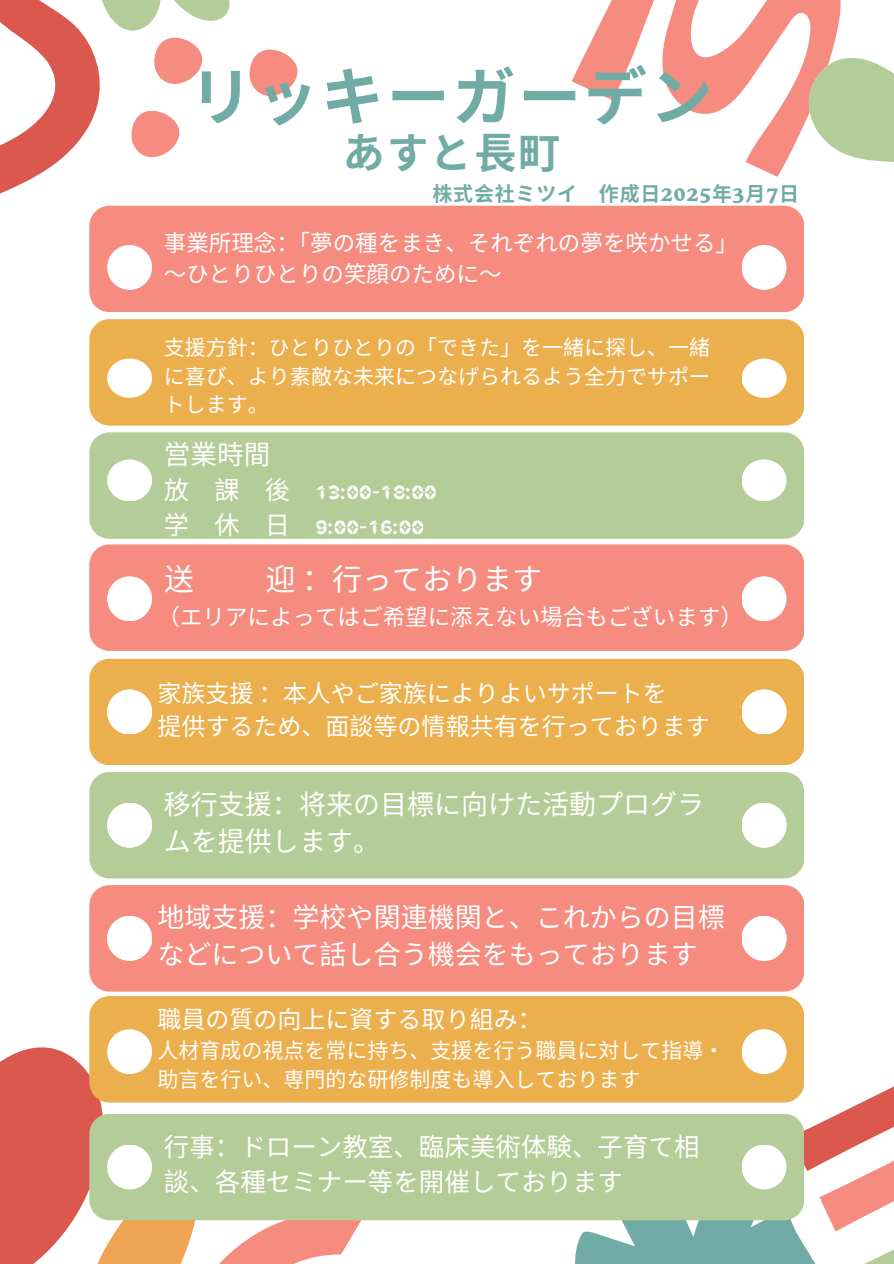
<style>
.page{position:relative;width:894px;height:1264px;background:#fff}
.page>*{position:absolute;margin:0;border:0;box-sizing:border-box;transform-origin:0 0}
.t1{font:700 63px "Noto Sans CJ Ksc";letter-spacing:.045em;color:#70aba6}
.t2{font:700 42px "Noto Sans CJ Ksc";color:#70aba6}
.t3{font:30px "Noto Sans CJ Ksc";color:#fff}
.t4{font:27px/37.2px "Noto Sans CJ Ksc";color:#fff}
.t5{font:26.55px "Noto Sans CJ Ksc";color:#fff}
.t6{font:25.5px/34.8px "Noto Sans CJ Ksc";color:#fff}
.t7{font:25.2px/35px "Fb Aroma";color:#fff}
.t8{font:24px/32.7px "Noto Sans CJ Ksc";color:#fff}
.t9{font:22.5px/31.5px "Noto Sans CJ Ksc";color:#fff}
.t10{font:21px/28.5px "Noto Sans CJ Ksc";color:#fff;text-align:justify}
.t11{font:700 19.95px "Noto Sans CJ Ksc";letter-spacing:.04em;color:#70aba6}
.s1{font-family:"Cooper BT"}
.s2{font-family:"Noto Sans CJ Ksc"}
.s3{font-family:"Noto Sans"}
</style>
<div class="page">
<svg style="left:0;top:1047px;width:364px;height:216px"></svg>
<svg style="left:532px;top:1086px;width:361px;height:177px"></svg>
<svg style="left:572px;top:0;width:269px;height:177px"></svg>
<svg style="left:789px;top:40px;width:104px;height:137px"></svg>
<svg style="left:0;top:154px;width:335px;height:68px"></svg>
<svg style="left:0;top:0;width:60px;height:154px"></svg>
<svg style="left:60px;top:0;width:270px;height:179px"></svg>
<div style="left:89px;top:206px;width:715px;height:106px;background:#f68c7f;border-radius:20px"></div>
<div style="left:89px;top:319px;width:715px;height:106px;background:#ecaf4e;border-radius:20px"></div>
<div style="left:89px;top:432px;width:715px;height:107px;background:#b4cc97;border-radius:20px"></div>
<div style="left:89px;top:544px;width:715px;height:107px;background:#f68c7f;border-radius:20px"></div>
<div style="left:89px;top:658px;width:715px;height:107px;background:#ecaf4e;border-radius:20px"></div>
<div style="left:107px;top:245px;width:45px;height:45px;background:#fff;border-radius:50%"></div>
<div style="left:741px;top:245px;width:45px;height:45px;background:#fff;border-radius:50%"></div>
<div style="left:107px;top:459px;width:45px;height:42px;background:#fff;border-radius:50%"></div>
<div style="left:741px;top:459px;width:45px;height:42px;background:#fff;border-radius:50%"></div>
<div style="left:107px;top:576px;width:45px;height:45px;background:#fff;border-radius:50%"></div>
<div style="left:741px;top:576px;width:45px;height:45px;background:#fff;border-radius:50%"></div>
<div style="left:107px;top:358px;width:45px;height:40px;background:#fff;border-radius:50%"></div>
<div style="left:741px;top:358px;width:45px;height:40px;background:#fff;border-radius:50%"></div>
<div style="left:89px;top:772px;width:715px;height:106px;background:#b4cc97;border-radius:20px"></div>
<div style="left:89px;top:885px;width:715px;height:106px;background:#f68c7f;border-radius:20px"></div>
<div style="left:89px;top:996px;width:715px;height:106px;background:#ecaf4e;border-radius:20px"></div>
<div style="left:107px;top:1029px;width:45px;height:45px;background:#fff;border-radius:50%"></div>
<div style="left:741px;top:1029px;width:45px;height:45px;background:#fff;border-radius:50%"></div>
<div style="left:89px;top:1113px;width:715px;height:107px;background:#b4cc97;border-radius:20px"></div>
<div style="left:107px;top:1144px;width:45px;height:45px;background:#fff;border-radius:50%"></div>
<div style="left:741px;top:1144px;width:45px;height:45px;background:#fff;border-radius:50%"></div>
<div style="left:107px;top:915px;width:45px;height:45px;background:#fff;border-radius:50%"></div>
<div style="left:741px;top:915px;width:45px;height:45px;background:#fff;border-radius:50%"></div>
<div style="left:107px;top:802px;width:45px;height:45px;background:#fff;border-radius:50%"></div>
<div style="left:741px;top:802px;width:45px;height:45px;background:#fff;border-radius:50%"></div>
<div style="left:107px;top:689px;width:45px;height:45px;background:#fff;border-radius:50%"></div>
<div style="left:741px;top:689px;width:45px;height:45px;background:#fff;border-radius:50%"></div>
<p class="t1" style="left:189px;top:47px;width:524px">リッキーガーデン</p>
<p class="t2" style="left:343px;top:119px;width:219px">あすと長町</p>
<p class="t11" style="left:432px;top:178px;width:362px">株式会社ミツイ 作成日 <span class="s1">2025</span>年<span class="s1">3</span>月 <span class="s1">7</span>日</p>
<p class="t9" style="left:164px;top:225px;width:575px">事業所理念：「夢の種をまき、それぞれの夢を咲かせる」～ひとりひとりの笑顔のために～</p>
<h3 class="t10" style="left:164px;top:332px;width:547px">支援方針：ひとりひとりの「できた」を一緒に探し、一緒に喜び、より素敵な未来につなげられるよう全力でサポートします。</h3>
<h1 class="t5" style="left:164px;top:433px;width:108px">営業時間</h1>
<h1 class="t7" style="left:164px;top:474px;width:274px"><span class="s2">放 課 後</span> 13:00<span class="s3">‐</span>18:00<span class="s2">学休日</span></h1>
<h1 class="t7" style="left:315px;top:509px;width:110px">9:00<span class="s3">‐</span>16:00</h1>
<h4 class="t3" style="left:164px;top:555px;width:31px">送</h4>
<h4 class="t3" style="left:265px;top:555px;width:278px">迎：行っております</h4>
<h4 class="t9" style="left:157px;top:599px;width:586px">（エリアによってはご希望に添えない場合もございます）</h4>
<h2 class="t8" style="left:157px;top:675px;width:553px">家族支援：本人やご家族によりよいサポートを<br>提供するため、面談等の情報共有を行っております</h2>
<h2 class="t4" style="left:164px;top:784px;width:541px">移行支援：将来の目標に向けた活動プログラムを提供します。</h2>
<h3 class="t4" style="left:157px;top:897px;width:568px">地域支援：学校や関連機関と、これからの目標などについて話し合う機会をもっております</h3>
<h3 class="t8" style="left:157px;top:1002px;width:385px">職員の質の向上に資する取り組み：</h3>
<h2 class="t10" style="left:157px;top:1034px;width:568px;line-height:29.2px">人材育成の視点を常に持ち、支援を行う職員に対して指導・助言を行い、専門的な研修制度も導入しております</h2>
<h3 class="t6" style="left:164px;top:1127px;width:537px">行事：ドローン教室、臨床美術体験、子育て相談、各種セミナー等を開催しております</h3>
</div>
